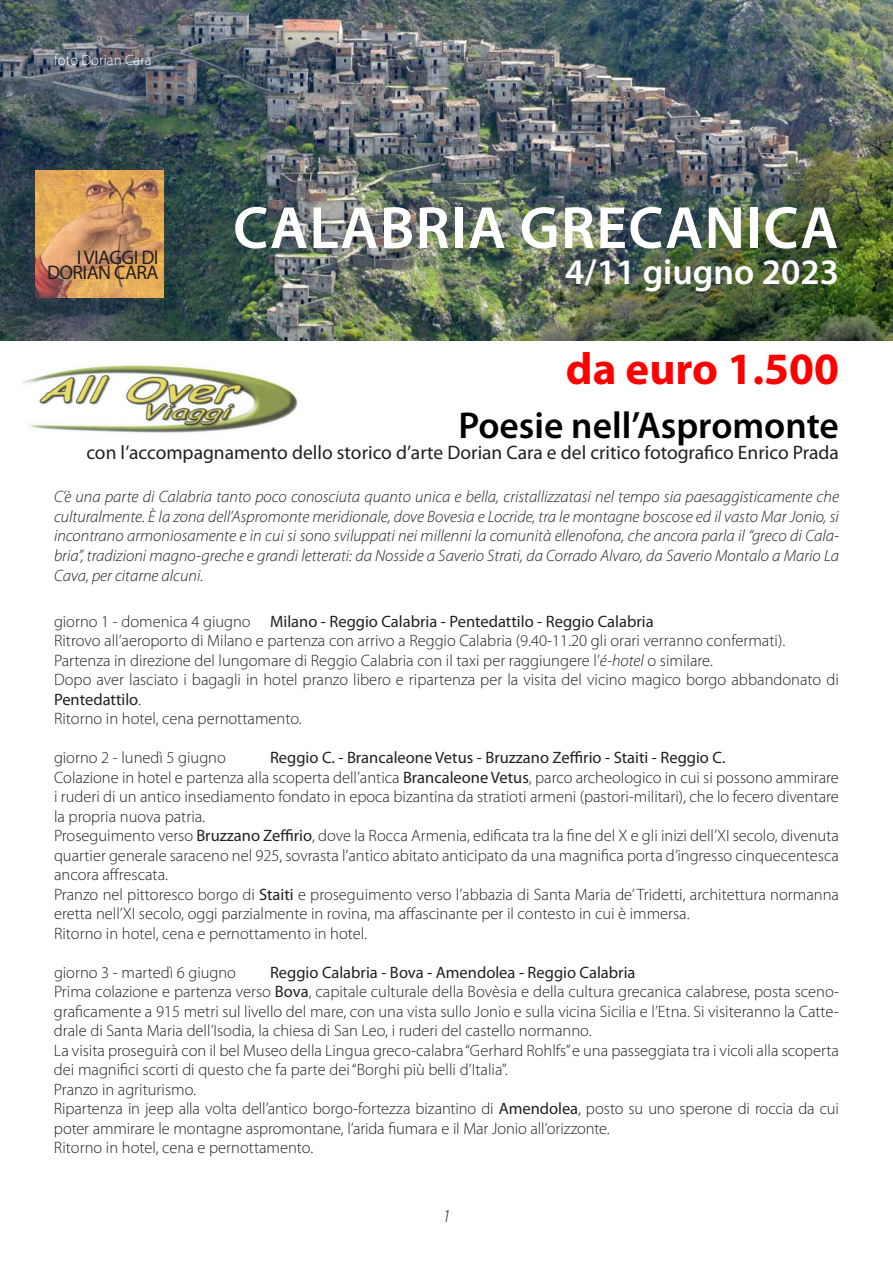
<style>
.page{position:relative;width:893px;height:1263px;background:#fff}
.page>*{position:absolute;margin:0;border:0;box-sizing:border-box;transform-origin:0 0}
.t1{font:600 60px "Myriad Pro";letter-spacing:.02em;color:#fff}
.t2{font:700 45px "Myriad Pro";color:#f00}
.t3{font:600 37.5px "Myriad Pro";color:#000}
.t4{font:600 36px "Myriad Pro";color:#fff}
.t5{font:19.65px/15.5px "Myriad Pro";letter-spacing:-.03em;color:#231f20;text-align:right}
.t6{font:19.5px "Myriad Pro";color:#231f20}
.t7{font:italic 300 18px "Myriad Pro";color:#231f20}
.t8{font:300 16.5px/19.5px "Myriad Pro";color:#231f20}
.t9{font:italic 300 16.5px/19.5px "Myriad Pro";color:#231f20;text-align:justify}
.t10{font:16.5px "Myriad Pro";color:#231f20}
.t11{font:300 15px "Myriad Pro";color:#fff}
.s1{font-weight:300}
.s2{font-style:italic}
.s3{font-weight:400}
</style>
<div class="page">
<img style="left:0;top:0;width:893px;height:340px">
<img style="left:35px;top:170px;width:128px;height:128px">
<img style="left:22px;top:365px;width:276px;height:68px">
<p class="t11" style="left:54px;top:51px;width:99px">foto Dorian Cara</p>
<p class="t5" style="left:47px;top:249px;width:113px">I VIAGGI DI<br>DORIAN CARA</p>
<p class="t1" style="left:233px;top:190px;width:607px">CALABRIA GRECANICA</p>
<p class="t4" style="left:565px;top:249px;width:275px">4/11 giugno 2023</p>
<p class="t2" style="left:566px;top:339px;width:275px">da euro 1.500</p>
<p class="t3" style="left:458px;top:401px;width:382px">Poesie nell’Aspromonte</p>
<p class="t6" style="left:86px;top:440px;width:754px">con l’accompagnamento dello storico d’arte Dorian Cara e del critico fotografico Enrico Prada</p>
<p class="t9" style="left:54px;top:487px;width:786px">C’è una parte di Calabria tanto poco conosciuta quanto unica e bella, cristallizzatasi nel tempo sia paesaggisticamente che culturalmente. È la zona dell’Aspromonte meridionale, dove Bovesia e Locride, tra le montagne boscose ed il vasto Mar Jonio, si incontrano armoniosamente e in cui si sono sviluppati nei millenni la comunità ellenofona, che ancora parla il “greco di Cala&shy;bria”, tradizioni magno-greche e grandi letterati: da Nosside a Saverio Strati, da Corrado Alvaro, da Saverio Montalo a Mario La Cava, per citarne alcuni.</p>
<p class="t10" style="left:54px;top:611px;width:601px"><span class="s1">giorno 1 - domenica 4 giugno</span> Milano - Reggio Calabria - Pentedattilo - Reggio Calabria</p>
<p class="t8" style="left:54px;top:631px;width:733px">Ritrovo all’aeroporto di Milano e partenza con arrivo a Reggio Calabria (9.40-11.20 gli orari verranno confermati).</p>
<p class="t8" style="left:54px;top:650px;width:660px">Partenza in direzione del lungomare di Reggio Calabria con il taxi per raggiungere l’<span class="s2">é-hotel</span> o similare.</p>
<p class="t8" style="left:54px;top:670px;width:786px">Dopo aver lasciato i bagagli in hotel pranzo libero e ripartenza per la visita del vicino magico borgo abbandonato di<br><span class="s3">Pentedattilo</span>.</p>
<p class="t8" style="left:54px;top:709px;width:249px">Ritorno in hotel, cena pernottamento.</p>
<p class="t8" style="left:54px;top:748px;width:173px">giorno 2 - lunedì 5 giugno</p>
<p class="t10" style="left:270px;top:748px;width:457px">Reggio C. - Brancaleone Vetus - Bruzzano Zeffirio - Staiti - Reggio C.</p>
<p class="t8" style="left:54px;top:767px;width:786px;text-align:justify">Colazione in hotel e partenza alla scoperta dell’antica <span class="s3">Brancaleone Vetus</span>, parco archeologico in cui si possono ammirare i ruderi di un antico insediamento fondato in epoca bizantina da stratioti armeni (pastori-militari), che lo fecero diventare la propria nuova patria.</p>
<p class="t8" style="left:54px;top:826px;width:786px;text-align:justify">Proseguimento verso <span class="s3">Bruzzano Zeffirio</span>, dove la Rocca Armenia, edificata tra la fine del X e gli inizi dell’XI secolo, divenuta quartier generale saraceno nel 925, sovrasta l’antico abitato anticipato da una magnifica porta d’ingresso cinquecentesca ancora affrescata.</p>
<p class="t8" style="left:54px;top:884px;width:786px">Pranzo nel pittoresco borgo di <span class="s3">Staiti</span> e proseguimento verso l’abbazia di Santa Maria de’ Tridetti, architettura normanna eretta nell’XI secolo, oggi parzialmente in rovina, ma affascinante per il contesto in cui è immersa.</p>
<p class="t8" style="left:54px;top:923px;width:315px">Ritorno in hotel, cena e pernottamento in hotel.</p>
<p class="t8" style="left:54px;top:962px;width:184px">giorno 3 - martedì 6 giugno</p>
<p class="t10" style="left:270px;top:962px;width:367px">Reggio Calabria - Bova - Amendolea - Reggio Calabria</p>
<p class="t8" style="left:54px;top:982px;width:786px;text-align:justify">Prima colazione e partenza verso <span class="s3">Bova</span>, capitale culturale della Bovèsia e della cultura grecanica calabrese, posta sceno&shy;graficamente a 915 metri sul livello del mare, con una vista sullo Jonio e sulla vicina Sicilia e l’Etna. Si visiteranno la Catte&shy;drale di Santa Maria dell’Isodia, la chiesa di San Leo, i ruderi del castello normanno.</p>
<p class="t8" style="left:54px;top:1040px;width:786px">La visita proseguirà con il bel Museo della Lingua greco-calabra “Gerhard Rohlfs” e una passeggiata tra i vicoli alla scoperta dei magnifici scorti di questo che fa parte dei “Borghi più belli d’Italia”.</p>
<p class="t8" style="left:54px;top:1079px;width:144px">Pranzo in agriturismo.</p>
<p class="t8" style="left:54px;top:1099px;width:786px">Ripartenza in jeep alla volta dell’antico borgo-fortezza bizantino di <span class="s3">Amendolea</span>, posto su uno sperone di roccia da cui poter ammirare le montagne aspromontane, l’arida fiumara e il Mar Jonio all’orizzonte.</p>
<p class="t8" style="left:54px;top:1138px;width:261px">Ritorno in hotel, cena e pernottamento.</p>
<p class="t7" style="left:442px;top:1206px;width:10px">1</p>
</div>
